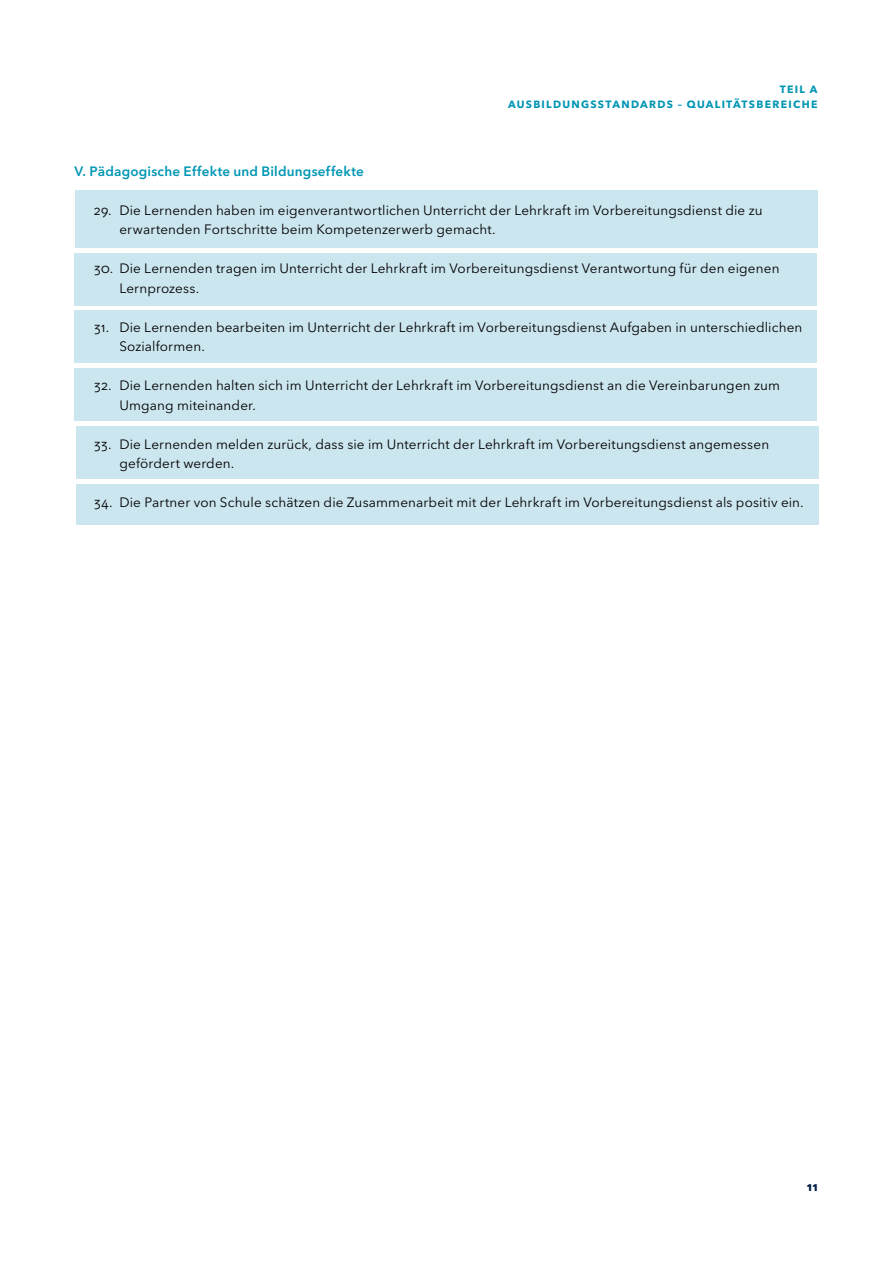
<style>
.page{position:relative;width:893px;height:1263px;background:#fff}
.page>*{position:absolute;margin:0;border:0;box-sizing:border-box;transform-origin:0 0}
.t1{font:13.5px/19.5px "Avenir Next LT Pro";letter-spacing:.01em;color:#000}
.t2{font:600 13.5px "Avenir Next LT Pro";letter-spacing:.015em;color:#0096b3}
.t3{font:700 12px "Avenir Next LT Pro";color:#001d46}
.t4{font:700 10.5px/15px "Avenir Next LT Pro";letter-spacing:.125em;color:#0096b3;text-align:right}
</style>
<div class="page">
<div style="left:75px;top:190px;width:743px;height:58px;background:#cce6f0"></div>
<div style="left:74px;top:253px;width:743px;height:52px;background:#cce6f0"></div>
<div style="left:74px;top:310px;width:743px;height:53px;background:#cce6f0"></div>
<div style="left:74px;top:369px;width:743px;height:52px;background:#cce6f0"></div>
<div style="left:76px;top:426px;width:743px;height:52px;background:#cce6f0"></div>
<div style="left:76px;top:484px;width:743px;height:40px;background:#cce6f0"></div>
<p class="t4" style="left:508px;top:82px;width:311px">TEIL A<br>AUSBILDUNGSSTANDARDS – QUALITÄTSBEREICHE</p>
<p class="t2" style="left:74px;top:163px;width:291px">V. Pädagogische Effekte und Bildungseffekte</p>
<p class="t1" style="left:119px;top:200px;width:645px;text-indent:-25px">29. Die Lernenden haben im eigenverantwortlichen Unterricht der Lehrkraft im Vorbereitungsdienst die zu erwartenden Fortschritte beim Kompetenzerwerb gemacht.</p>
<p class="t1" style="left:119px;top:258px;width:662px;text-indent:-26px">30. Die Lernenden tragen im Unterricht der Lehrkraft im Vorbereitungsdienst Verantwortung für den eigenen<br>Lernprozess.</p>
<p class="t1" style="left:119px;top:317px;width:684px;text-indent:-26px">31. Die Lernenden bearbeiten im Unterricht der Lehrkraft im Vorbereitungsdienst Aufgaben in unterschiedlichen<br>Sozialformen.</p>
<p class="t1" style="left:119px;top:375px;width:662px;text-indent:-26px">32. Die Lernenden halten sich im Unterricht der Lehrkraft im Vorbereitungsdienst an die Vereinbarungen zum<br>Umgang miteinander.</p>
<p class="t1" style="left:119px;top:434px;width:651px;text-indent:-26px">33. Die Lernenden melden zurück, dass sie im Unterricht der Lehrkraft im Vorbereitungsdienst angemessen gefördert werden.</p>
<p class="t1" style="left:94px;top:492px;width:711px">34. Die Partner von Schule schätzen die Zusammenarbeit mit der Lehrkraft im Vorbereitungsdienst als positiv ein.</p>
<p class="t3" style="left:807px;top:1180px;width:13px">11</p>
</div>
